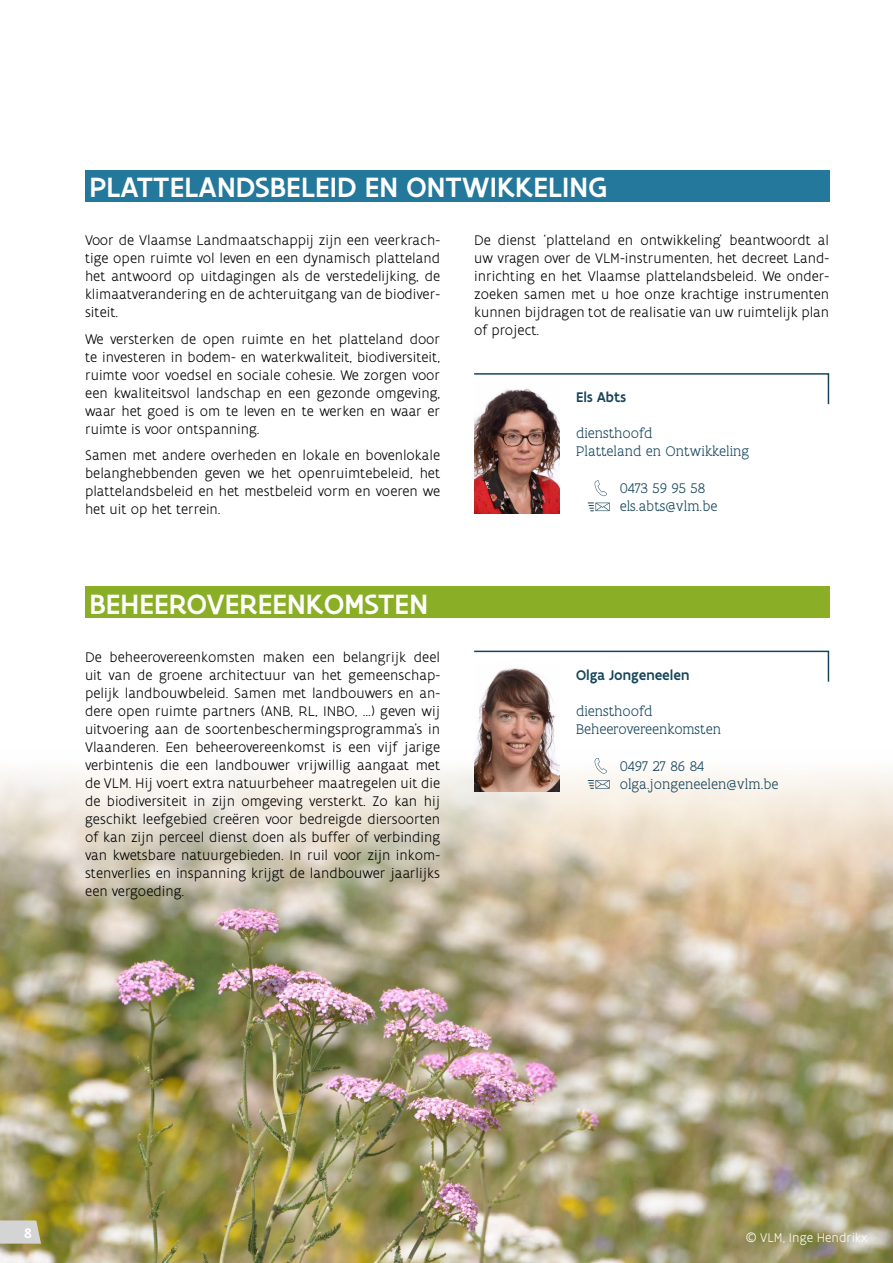
<style>
.page{position:relative;width:893px;height:1263px;background:#fff}
.page>*{position:absolute;margin:0;border:0;box-sizing:border-box;transform-origin:0 0}
.titel_dienst{font:500 30px "Flanders Art Sans";letter-spacing:.005em;color:#fff}
.tekst{font:300 15px/18px "Flanders Art Sans";color:#000;text-align:justify}
.dienst_tel_mail{font:300 15px "Flanders Art Serif";color:#17465b}
.naam{font:500 15px "Flanders Art Sans";color:#17465b}
.t1{font:500 15px "Flanders Art Sans";color:#fff}
.t2{font:300 13.5px "Flanders Art Sans";color:#fff}
</style>
<div class="page">
<img style="left:0;top:753px;width:893px;height:510px">
<div style="left:85px;top:587px;width:744px;height:31px;background:#8aae26"></div>
<div style="left:85px;top:170px;width:744px;height:31px;background:#24789c"></div>
<svg style="left:595px;top:758px;width:12px;height:15px"></svg>
<svg style="left:588px;top:780px;width:22px;height:9px"></svg>
<svg style="left:474px;top:650px;width:356px;height:32px"></svg>
<svg style="left:595px;top:480px;width:12px;height:16px"></svg>
<svg style="left:588px;top:503px;width:22px;height:8px"></svg>
<svg style="left:474px;top:373px;width:356px;height:32px"></svg>
<img style="left:475px;top:380px;width:85px;height:133px">
<img style="left:475px;top:663px;width:85px;height:129px">
<svg style="left:0;top:1220px;width:41px;height:23px"></svg>
<p class="titel_dienst" style="left:89px;top:168px;width:519px">PLATTELANDSBELEID EN ONTWIKKELING</p>
<p class="tekst" style="left:85px;top:231px;width:357px">Voor de Vlaamse Landmaatschappij zijn een veerkrach&shy;tige open ruimte vol leven en een dynamisch platteland het antwoord op uitdagingen als de verstedelijking, de klimaatverandering en de achteruitgang van de biodiver&shy;siteit.</p>
<p class="tekst" style="left:85px;top:330px;width:357px">We versterken de open ruimte en het platteland door te investeren in bodem- en waterkwaliteit, biodiversiteit, ruimte voor voedsel en sociale cohesie. We zorgen voor een kwaliteitsvol landschap en een gezonde omgeving, waar het goed is om te leven en te werken en waar er ruimte is voor ontspanning.</p>
<p class="tekst" style="left:85px;top:446px;width:357px">Samen met andere overheden en lokale en bovenlokale belanghebbenden geven we het openruimtebeleid, het plattelandsbeleid en het mestbeleid vorm en voeren we het uit op het terrein.</p>
<p class="tekst" style="left:474px;top:231px;width:357px">De dienst ‘platteland en ontwikkeling’ beantwoordt al uw vragen over de VLM-instrumenten, het decreet Land&shy;inrichting en het Vlaamse plattelandsbeleid. We onder&shy;zoeken samen met u hoe onze krachtige instrumenten kunnen bijdragen tot de realisatie van uw ruimtelijk plan of project.</p>
<p class="naam" style="left:576px;top:388px;width:52px">Els Abts</p>
<p class="dienst_tel_mail" style="left:576px;top:425px;width:78px">diensthoofd</p>
<p class="dienst_tel_mail" style="left:576px;top:443px;width:175px">Platteland en Ontwikkeling</p>
<p class="dienst_tel_mail" style="left:620px;top:479px;width:87px">0473 59 95 58</p>
<p class="dienst_tel_mail" style="left:620px;top:497px;width:99px">els.abts@vlm.be</p>
<p class="titel_dienst" style="left:89px;top:585px;width:340px">BEHEEROVEREENKOMSTEN</p>
<p class="tekst" style="left:85px;top:648px;width:357px">De beheerovereenkomsten maken een belangrijk deel uit van de groene architectuur van het gemeenschap&shy;pelijk landbouwbeleid. Samen met landbouwers en an&shy;dere open ruimte partners (ANB, RL, INBO, ...) geven wij uitvoering aan de soortenbeschermingsprogramma’s in Vlaanderen. Een beheerovereenkomst is een vijf jarige verbintenis die een landbouwer vrijwillig aangaat met de VLM. Hij voert extra natuurbeheer maatregelen uit die de biodiversiteit in zijn omgeving versterkt. Zo kan hij geschikt leefgebied creëren voor bedreigde diersoorten of kan zijn perceel dienst doen als buffer of verbinding van kwetsbare natuurgebieden. In ruil voor zijn inkom&shy;stenverlies en inspanning krijgt de landbouwer jaarlijks een vergoeding.</p>
<p class="naam" style="left:576px;top:666px;width:115px">Olga Jongeneelen</p>
<p class="dienst_tel_mail" style="left:576px;top:702px;width:78px">diensthoofd</p>
<p class="dienst_tel_mail" style="left:576px;top:720px;width:146px">Beheerovereenkomsten</p>
<p class="dienst_tel_mail" style="left:620px;top:757px;width:86px">0497 27 86 84</p>
<p class="dienst_tel_mail" style="left:620px;top:775px;width:160px">olga.jongeneelen@vlm.be</p>
<p class="t1" style="left:24px;top:1223px;width:9px">8</p>
<p class="t2" style="left:746px;top:1230px;width:123px">© VLM, Inge Hendrikx</p>
</div>
